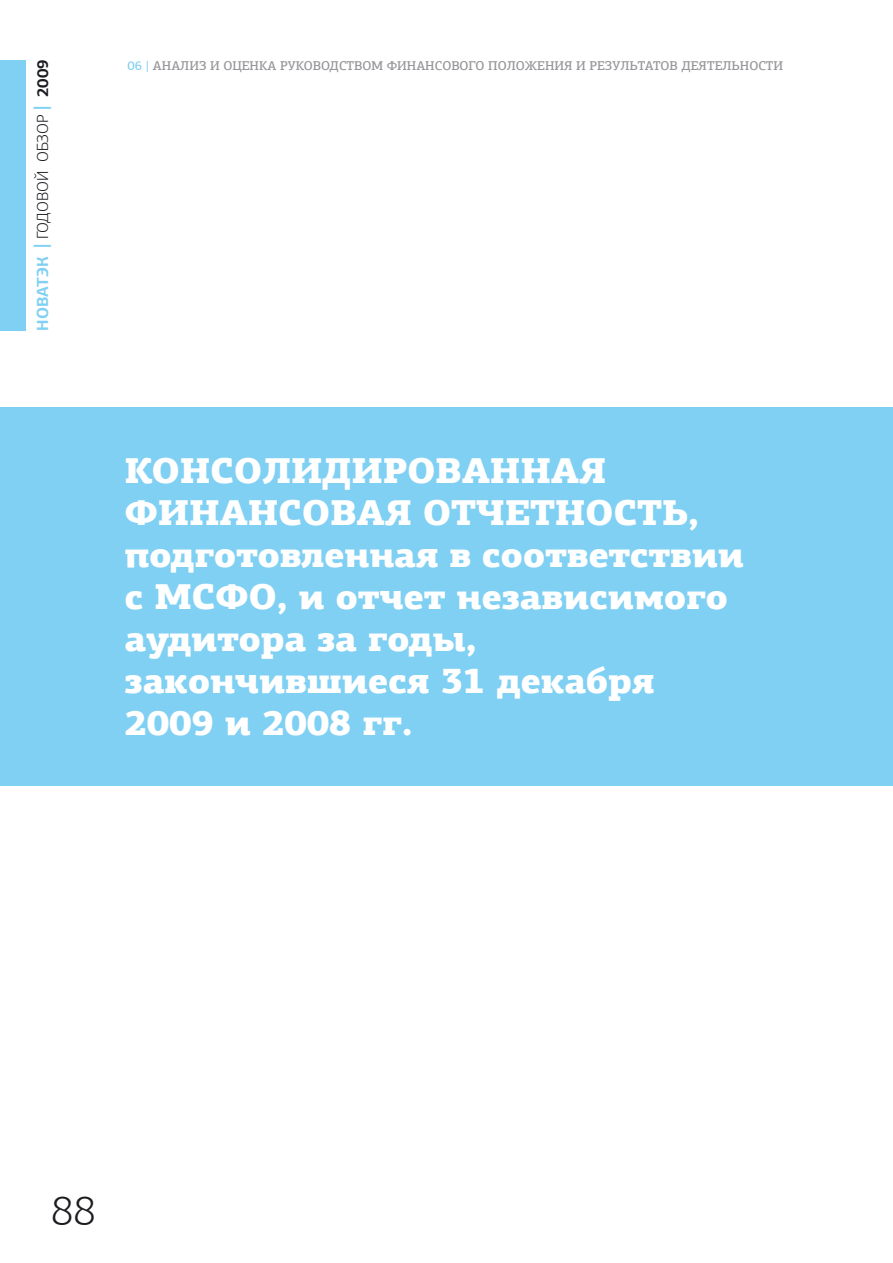
<style>
.page{position:relative;width:893px;height:1263px;background:#fff}
.page>*{position:absolute;margin:0;border:0;box-sizing:border-box;transform-origin:0 0}
.t1{font:300 42.3px "PF Agora Sans Pro";color:#1b1c20}
.t2{font:900 36px/42px "PF Agora Slab Pro";letter-spacing:-.01em;color:#fff}
.t3{font:300 16.2px "PF Agora Sans Pro";letter-spacing:-.005em;color:#1b1c20}
.t4{font:500 12.75px "PF Agora Slab Pro";color:#97979b}
.s1{font-weight:700;color:#80d0f4}
.s2{font-weight:700;font-size:20.4px;color:#80d0f4}
.s3{font-weight:700}
.s4{color:#80d0f4}
</style>
<div class="page">
<div style="left:0;top:60px;width:26px;height:271px;background:#80d0f4"></div>
<div style="left:0;top:408px;width:893px;height:378px;background:#80d0f4"></div>
<p class="t3" style="left:36px;top:331px;width:273px;rotate:-90deg"><span class="s1">НОВАТЭК</span> <span class="s2">|</span> ГОДОВОЙ ОБЗОР <span class="s2">|</span> <span class="s3">2009</span></p>
<p class="t4" style="left:128px;top:60px;width:657px"><span class="s4">06 |</span> АНАЛИЗ И ОЦЕНКА РУКОВОДСТВОМ ФИНАНСОВОГО ПОЛОЖЕНИЯ И РЕЗУЛЬТАТОВ ДЕЯТЕЛЬНОСТИ</p>
<p class="t2" style="left:125px;top:453px;width:621px">КОНСОЛИДИРОВАННАЯ<br>ФИНАНСОВАЯ ОТЧЕТНОСТЬ, подготовленная в соответствии с МСФО, и отчет независимого аудитора за годы, закончившиеся 31 декабря<br>2009 и 2008 гг.</p>
<p class="t1" style="left:51px;top:1193px;width:47px">88</p>
</div>
